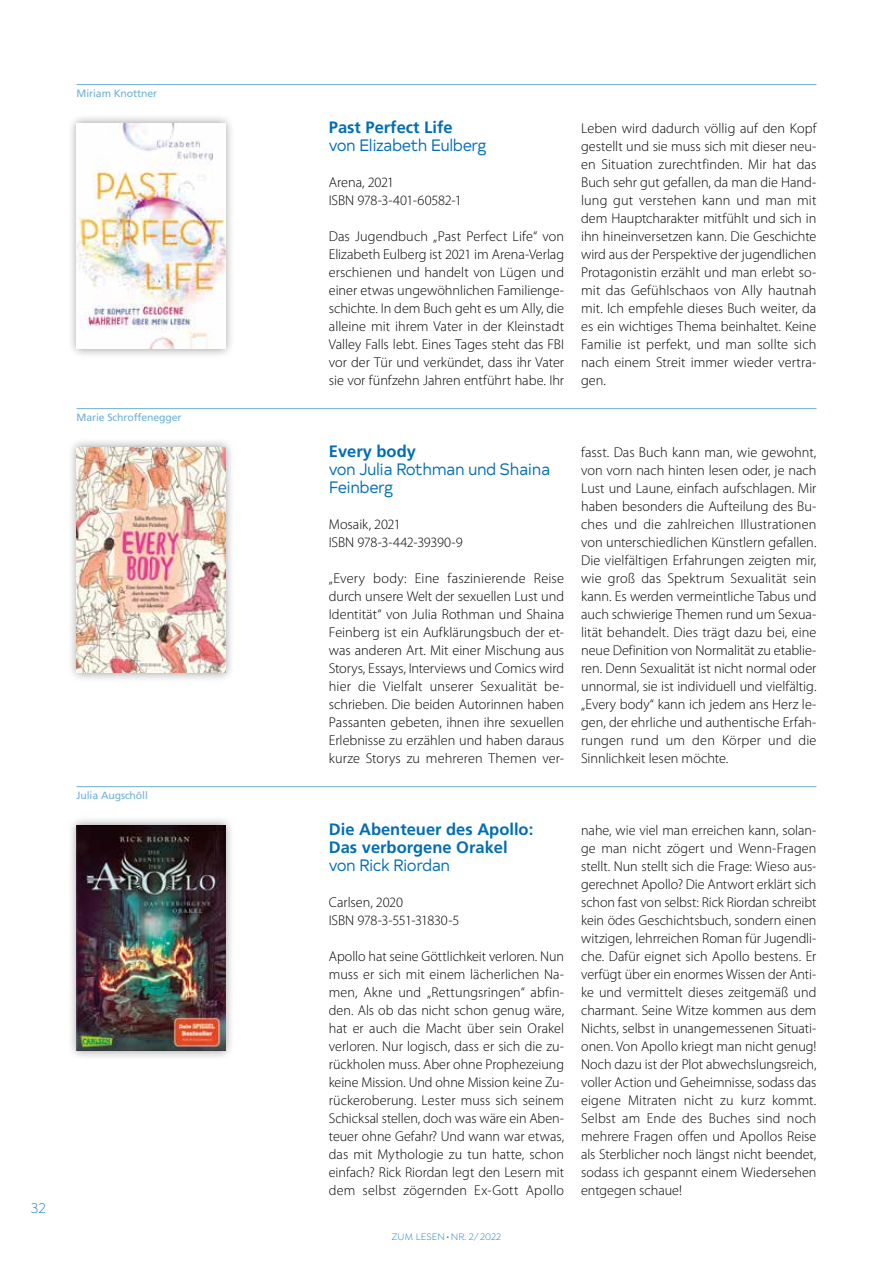
<style>
.page{position:relative;width:893px;height:1263px;background:#fff}
.page>*{position:absolute;margin:0;border:0;box-sizing:border-box;transform-origin:0 0}
.t1{font:700 16.5px/18px "Frutiger";color:#006eb2}
.t2{font:16.5px/18px "Typold Book 500";letter-spacing:-.03em;color:#006eb2;scale:.96 1}
.t3{font:300 15px "Isidora";color:#006eb2}
.t4{font:300 14.25px/18px "Myriad Pro";color:#000;text-align:justify}
.t5{font:10.5px "Frutiger";letter-spacing:-.01em;color:#6db1d4}
.t6{font:300 10.05px "Isidora";color:#006eb2}
</style>
<div class="page">
<hr style="left:77px;top:786px;width:739px;height:1px;background:#6db1d4">
<div style="left:67px;top:816px;width:168px;height:244px;background:#000;opacity:.4"></div>
<img style="left:77px;top:825px;width:148px;height:226px">
<hr style="left:77px;top:408px;width:739px;height:1px;background:#6db1d4">
<div style="left:67px;top:438px;width:168px;height:244px;background:#000;opacity:.4"></div>
<img style="left:77px;top:447px;width:148px;height:226px">
<hr style="left:77px;top:84px;width:739px;height:1px;background:#6db1d4">
<div style="left:67px;top:114px;width:168px;height:244px;background:#000;opacity:.4"></div>
<img style="left:77px;top:123px;width:148px;height:226px">
<p class="t5" style="left:77px;top:87px;width:82px">Miriam Knottner</p>
<p class="t5" style="left:77px;top:411px;width:107px">Marie Schroffenegger</p>
<p class="t5" style="left:77px;top:789px;width:73px">Julia Augschöll</p>
<p class="t3" style="left:31px;top:1200px;width:16px">32</p>
<p class="t1" style="left:329px;top:118px;width:125px">Past Perfect Life</p>
<p class="t2" style="left:329px;top:135px;width:166px">von Elizabeth Eulberg</p>
<p class="t4" style="left:329px;top:173px;width:135px">Arena, 2021<br>ISBN 978-3-401-60582-1</p>
<p class="t4" style="left:329px;top:227px;width:237px">Das Jugendbuch „Past Perfect Life“ von Elizabeth Eulberg ist 2021 im Arena-Verlag erschienen und handelt von Lügen und einer etwas ungewöhnlichen Familienge&shy;schichte. In dem Buch geht es um Ally, die alleine mit ihrem Vater in der Kleinstadt Valley Falls lebt. Eines Tages steht das FBI vor der Tür und verkündet, dass ihr Vater sie vor fünfzehn Jahren entführt habe. Ihr</p>
<p class="t4" style="left:581px;top:119px;width:237px">Leben wird dadurch völlig auf den Kopf gestellt und sie muss sich mit dieser neu&shy;en Situation zurechtfinden. Mir hat das Buch sehr gut gefallen, da man die Hand&shy;lung gut verstehen kann und man mit dem Hauptcharakter mitfühlt und sich in ihn hineinversetzen kann. Die Geschichte wird aus der Perspektive der jugendlichen Protagonistin erzählt und man erlebt so&shy;mit das Gefühlschaos von Ally hautnah mit. Ich empfehle dieses Buch weiter, da es ein wichtiges Thema beinhaltet. Keine Familie ist perfekt, und man sollte sich nach einem Streit immer wieder vertra&shy;gen.</p>
<p class="t1" style="left:329px;top:442px;width:89px">Every body</p>
<p class="t2" style="left:329px;top:459px;width:232px">von Julia Rothman und Shaina<br>Feinberg</p>
<p class="t4" style="left:329px;top:515px;width:135px">Mosaik, 2021<br>ISBN 978-3-442-39390-9</p>
<p class="t4" style="left:329px;top:569px;width:237px">„Every body: Eine faszinierende Reise durch unsere Welt der sexuellen Lust und Identität“ von Julia Rothman und Shaina Feinberg ist ein Aufklärungsbuch der et&shy;was anderen Art. Mit einer Mischung aus Storys, Essays, Interviews und Comics wird hier die Vielfalt unserer Sexualität be&shy;schrieben. Die beiden Autorinnen haben Passanten gebeten, ihnen ihre sexuellen Erlebnisse zu erzählen und haben daraus kurze Storys zu mehreren Themen ver-</p>
<p class="t4" style="left:581px;top:443px;width:237px">fasst. Das Buch kann man, wie gewohnt, von vorn nach hinten lesen oder, je nach Lust und Laune, einfach aufschlagen. Mir haben besonders die Aufteilung des Bu&shy;ches und die zahlreichen Illustrationen von unterschiedlichen Künstlern gefallen.<br>Die vielfältigen Erfahrungen zeigten mir, wie groß das Spektrum Sexualität sein kann. Es werden vermeintliche Tabus und auch schwierige Themen rund um Sexua&shy;lität behandelt. Dies trägt dazu bei, eine neue Definition von Normalität zu etablie&shy;ren. Denn Sexualität ist nicht normal oder unnormal, sie ist individuell und vielfältig. „Every body“ kann ich jedem ans Herz le&shy;gen, der ehrliche und authentische Erfah&shy;rungen rund um den Körper und die Sinnlichkeit lesen möchte.</p>
<p class="t1" style="left:329px;top:820px;width:206px">Die Abenteuer des Apollo:<br>Das verborgene Orakel</p>
<p class="t2" style="left:329px;top:855px;width:128px">von Rick Riordan</p>
<p class="t4" style="left:329px;top:893px;width:132px">Carlsen, 2020<br>ISBN 978-3-551-31830-5</p>
<p class="t4" style="left:329px;top:947px;width:237px">Apollo hat seine Göttlichkeit verloren. Nun muss er sich mit einem lächerlichen Na&shy;men, Akne und „Rettungsringen“ abfin&shy;den. Als ob das nicht schon genug wäre, hat er auch die Macht über sein Orakel verloren. Nur logisch, dass er sich die zu&shy;rückholen muss. Aber ohne Prophezeiung keine Mission. Und ohne Mission keine Zu&shy;rückeroberung. Lester muss sich seinem Schicksal stellen, doch was wäre ein Aben&shy;teuer ohne Gefahr? Und wann war etwas, das mit Mythologie zu tun hatte, schon einfach? Rick Riordan legt den Lesern mit dem selbst zögernden Ex-Gott Apollo</p>
<p class="t6" style="left:392px;top:1232px;width:111px">ZUM LESEN•NR. 2/ 2022</p>
<p class="t4" style="left:581px;top:821px;width:237px">nahe, wie viel man erreichen kann, solan&shy;ge man nicht zögert und Wenn-Fragen stellt. Nun stellt sich die Frage: Wieso aus&shy;gerechnet Apollo? Die Antwort erklärt sich schon fast von selbst: Rick Riordan schreibt kein ödes Geschichtsbuch, sondern einen witzigen, lehrreichen Roman für Jugendli&shy;che. Dafür eignet sich Apollo bestens. Er verfügt über ein enormes Wissen der Anti&shy;ke und vermittelt dieses zeitgemäß und charmant. Seine Witze kommen aus dem Nichts, selbst in unangemessenen Situati&shy;onen. Von Apollo kriegt man nicht genug!<br>Noch dazu ist der Plot abwechslungsreich, voller Action und Geheimnisse, sodass das eigene Mitraten nicht zu kurz kommt.<br>Selbst am Ende des Buches sind noch mehrere Fragen offen und Apollos Reise als Sterblicher noch längst nicht beendet, sodass ich gespannt einem Wiedersehen entgegen schaue!</p>
</div>
